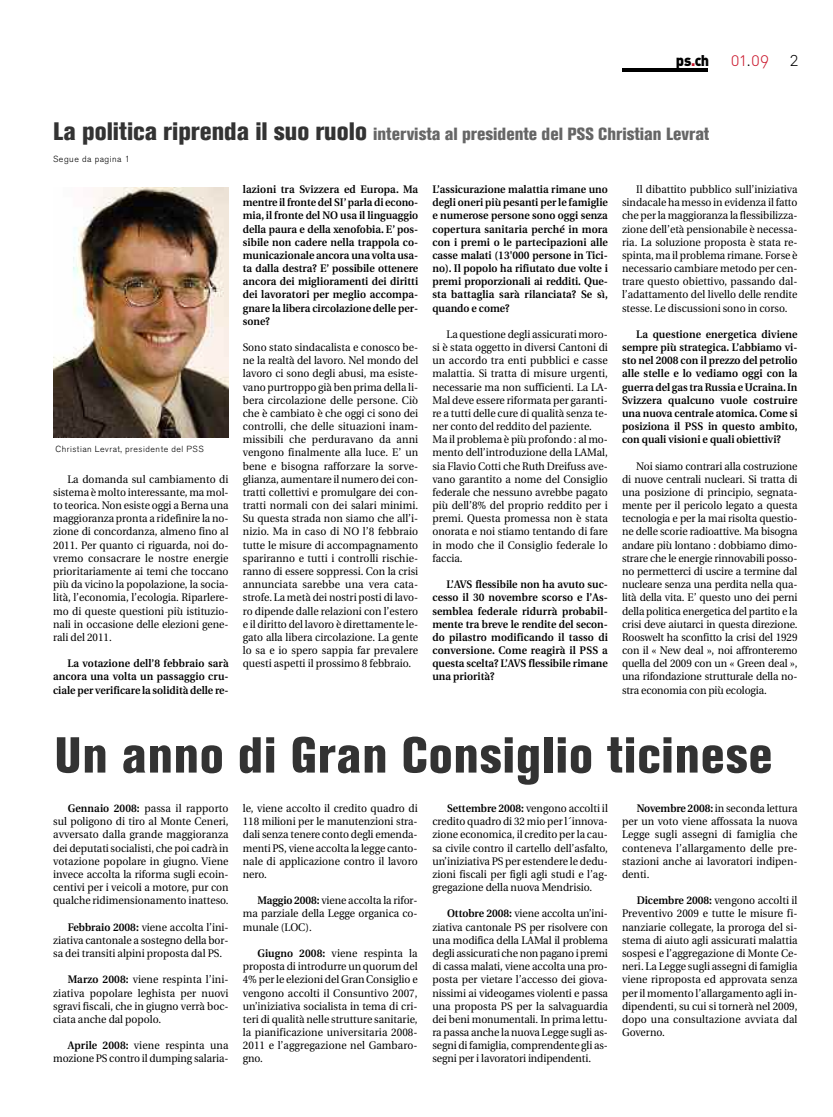
<style>
.page{position:relative;width:833px;height:1117px;background:#fff}
.page>*{position:absolute;margin:0;border:0;box-sizing:border-box;transform-origin:0 0}
.t1{font:800 condensed 50px "Akzidenz Grotesk BE";letter-spacing:.02em;color:#333}
.t2{font:800 condensed 17.5px "Akzidenz Grotesk BE";color:#666}
.t3{font:900 15.38px "DIN";color:#000;scale:.95 1}
.t4{font:11px/13.1px "Utopia";color:#000;text-align:justify;scale:.95 1}
.t5{font:600 11px/13.1px "Utopia";color:#000;text-align:justify;scale:.95 1}
.t6{font:300 8.75px "Akzidenz Grotesk BE";letter-spacing:.06em;color:#000}
.s1{color:#ca162b}
.s2{font-family:"DIN Light Alternate";font-weight:400;font-size:17.88px;color:#ca162b}
.s3{font-family:"DIN Light Alternate";font-weight:400;font-size:17.88px}
.s4{font-size:25px;color:#333}
.s5{font-weight:600}
</style>
<div class="page">
<hr style="left:622px;top:68px;width:86px;height:4px;background:#000">
<img style="left:53px;top:187px;width:176px;height:251px">
<h3 class="t3" style="left:676px;top:51px;width:131px">ps<span class="s1">.</span>ch <span class="s2">01</span><span class="s3">.</span><span class="s2">09</span> <span class="s3">2</span></h3>
<h2 class="t2" style="left:53px;top:128px;width:657px"><span class="s4">La politica riprenda il suo ruolo</span> intervista al presidente del PSS Christian Levrat</h2>
<p class="t5" style="left:243px;top:183px;width:186px">lazioni tra Svizzera ed Europa. Ma mentre il fronte del SI’parla di econo&shy;mia, il fronte del NO usa il linguaggio della paura e della xenofobia. E’ pos&shy;sibile non cadere nella trappola co&shy;municazionale ancora una volta usa&shy;ta dalla destra? E’ possibile ottenere ancora dei miglioramenti dei diritti dei lavoratori per meglio accompa&shy;gnare la libera circolazione delle per&shy;sone?</p>
<p class="t4" style="left:243px;top:341px;width:186px">Sono stato sindacalista e conosco be&shy;ne la realtà del lavoro. Nel mondo del lavoro ci sono degli abusi, ma esiste&shy;vano purtroppo già ben prima della li&shy;bera circolazione delle persone. Ciò che è cambiato è che oggi ci sono dei controlli, che delle situazioni inam&shy;missibili che perduravano da anni vengono finalmente alla luce. E’ un bene e bisogna rafforzare la sorve&shy;glianza, aumentare il numero dei con&shy;tratti collettivi e promulgare dei con&shy;tratti normali con dei salari minimi.<br>Su questa strada non siamo che all’i&shy;nizio. Ma in caso di NO l’8 febbraio tutte le misure di accompagnamento spariranno e tutti i controlli rischie&shy;ranno di essere soppressi. Con la crisi annunciata sarebbe una vera cata&shy;strofe. La metà dei nostri posti di lavo&shy;ro dipende dalle relazioni con l’estero e il diritto del lavoro è direttamente le&shy;gato alla libera circolazione. La gente lo sa e io spero sappia far prevalere questi aspetti il prossimo 8 febbraio.</p>
<p class="t6" style="left:53px;top:155px;width:78px">Segue da pagina 1</p>
<p class="t4" style="left:622px;top:183px;width:186px;text-indent:14px">Il dibattito pubblico sull’iniziativa sindacale ha messo in evidenza il fatto che per la maggioranza la flessibilizza&shy;zione dell’età pensionabile è necessa&shy;ria. La soluzione proposta è stata re&shy;spinta, ma il problema rimane. Forse è necessario cambiare metodo per cen&shy;trare questo obiettivo, passando dal&shy;l’adattamento del livello delle rendite stesse. Le discussioni sono in corso.</p>
<p class="t5" style="left:622px;top:328px;width:186px;text-indent:14px">La questione energetica diviene sempre più strategica. L’abbiamo vi&shy;sto nel 2008 con il prezzo del petrolio alle stelle e lo vediamo oggi con la guerra del gas tra Russia e Ucraina.In Svizzera qualcuno vuole costruire una nuova centrale atomica. Come si posiziona il PSS in questo ambito, con quali visioni e quali obiettivi?</p>
<p class="t4" style="left:622px;top:460px;width:186px;text-indent:14px">Noi siamo contrari alla costruzione di nuove centrali nucleari. Si tratta di una posizione di principio, segnata&shy;mente per il pericolo legato a questa tecnologia e per la mai risolta questio&shy;ne delle scorie radioattive. Ma bisogna andare più lontano : dobbiamo dimo&shy;strare che le energie rinnovabili posso&shy;no permetterci di uscire a termine dal nucleare senza una perdita nella qua&shy;lità della vita. E’ questo uno dei perni della politica energetica del partito e la crisi deve aiutarci in questa direzione.<br>Rooswelt ha sconfitto la crisi del 1929 con il « New deal », noi affronteremo quella del 2009 con un « Green deal », una rifondazione strutturale della no&shy;stra economia con più ecologia.</p>
<p class="t5" style="left:432px;top:183px;width:186px">L’assicurazione malattia rimane uno degli oneri più pesanti per le famiglie e numerose persone sono oggi senza copertura sanitaria perché in mora con i premi o le partecipazioni alle casse malati (13'000 persone in Tici&shy;no). Il popolo ha rifiutato due volte i premi proporzionali ai redditi. Que&shy;sta battaglia sarà rilanciata? Se sì, quando e come?</p>
<p class="t4" style="left:432px;top:328px;width:186px;text-align:left;text-indent:14px">La questione degli assicurati moro&shy;si è stata oggetto in diversi Cantoni di un accordo tra enti pubblici e casse malattia. Si tratta di misure urgenti, necessarie ma non sufficienti. La LA-Mal deve essere riformata per garanti&shy;re a tutti delle cure di qualità senza te&shy;ner conto del reddito del paziente.<br>Ma il problema è più profondo : al mo&shy;mento dell’introduzione della LAMal, sia Flavio Cotti che Ruth Dreifuss ave&shy;vano garantito a nome del Consiglio federale che nessuno avrebbe pagato più dell’8% del proprio reddito per i premi. Questa promessa non è stata onorata e noi stiamo tentando di fare in modo che il Consiglio federale lo faccia.</p>
<p class="t5" style="left:432px;top:578px;width:186px;text-indent:14px">L’AVS flessibile non ha avuto suc&shy;cesso il 30 novembre scorso e l’As&shy;semblea federale ridurrà probabil&shy;mente tra breve le rendite del secon&shy;do pilastro modificando il tasso di conversione. Come reagirà il PSS a questa scelta? L’AVS flessibile rimane una priorità?</p>
<p class="t6" style="left:55px;top:445px;width:150px">Christian Levrat, presidente del PSS</p>
<p class="t4" style="left:53px;top:473px;width:186px;text-indent:14px">La domanda sul cambiamento di sistema è molto interessante, ma mol&shy;to teorica. Non esiste oggi a Berna una maggioranza pronta a ridefinire la no&shy;zione di concordanza, almeno fino al 2011. Per quanto ci riguarda, noi do&shy;vremo consacrare le nostre energie prioritariamente ai temi che toccano più da vicino la popolazione, la socia&shy;lità, l’economia, l’ecologia. Riparlere&shy;mo di queste questioni più istituzio&shy;nali in occasione delle elezioni gene&shy;rali del 2011.</p>
<p class="t5" style="left:53px;top:657px;width:186px;text-indent:14px">La votazione dell’8 febbraio sarà ancora una volta un passaggio cru&shy;ciale per verificare la solidità delle re-</p>
<h1 class="t1" style="left:54px;top:737px;width:719px">Un anno di Gran Consiglio ticinese</h1>
<p class="t4" style="left:53px;top:802px;width:186px;text-indent:15px"><span class="s5">Gennaio 2008:</span> passa il rapporto sul poligono di tiro al Monte Ceneri, avversato dalla grande maggioranza dei deputati socialisti, che poi cadrà in votazione popolare in giugno. Viene invece accolta la riforma sugli ecoin&shy;centivi per i veicoli a motore, pur con qualche ridimensionamento inatteso.</p>
<p class="t4" style="left:53px;top:921px;width:186px;text-indent:15px"><span class="s5">Febbraio 2008:</span> viene accolta l’ini&shy;ziativa cantonale a sostegno della bor&shy;sa dei transiti alpini proposta dal PS.</p>
<p class="t4" style="left:53px;top:973px;width:186px;text-indent:15px"><span class="s5">Marzo 2008:</span> viene respinta l’ini&shy;ziativa popolare leghista per nuovi sgravi fiscali, che in giugno verrà boc&shy;ciata anche dal popolo.</p>
<p class="t4" style="left:53px;top:1039px;width:186px;text-align:right"><span class="s5">Aprile 2008:</span> viene respinta una mozione PS contro il dumping salaria-</p>
<p class="t4" style="left:622px;top:802px;width:186px;text-indent:15px"><span class="s5">Novembre 2008:</span> in seconda lettura per un voto viene affossata la nuova Legge sugli assegni di famiglia che conteneva l’allargamento delle pre&shy;stazioni anche ai lavoratori indipen&shy;denti.</p>
<p class="t4" style="left:622px;top:894px;width:186px;text-indent:15px"><span class="s5">Dicembre 2008:</span> vengono accolti il Preventivo 2009 e tutte le misure fi&shy;nanziarie collegate, la proroga del si&shy;stema di aiuto agli assicurati malattia sospesi e l’aggregazione di Monte Ce&shy;neri. La Legge sugli assegni di famiglia viene riproposta ed approvata senza per il momento l’allargamento agli in&shy;dipendenti, su cui si tornerà nel 2009, dopo una consultazione avviata dal Governo.</p>
<p class="t4" style="left:432px;top:802px;width:186px;text-indent:15px"><span class="s5">Settembre 2008:</span> vengono accolti il credito quadro di 32 mio per l´innova&shy;zione economica, il credito per la cau&shy;sa civile contro il cartello dell’asfalto, un’iniziativa PS per estendere le dedu&shy;zioni fiscali per figli agli studi e l’ag&shy;gregazione della nuova Mendrisio.</p>
<p class="t4" style="left:432px;top:907px;width:186px;text-indent:15px"><span class="s5">Ottobre 2008:</span> viene accolta un’ini&shy;ziativa cantonale PS per risolvere con una modifica della LAMal il problema degli assicurati che non pagano i premi di cassa malati, viene accolta una pro&shy;posta per vietare l’accesso dei giova&shy;nissimi ai videogames violenti e passa una proposta PS per la salvaguardia dei beni monumentali. In prima lettu&shy;ra passa anche la nuova Legge sugli as&shy;segni di famiglia, comprendente gli as&shy;segni per i lavoratori indipendenti.</p>
<p class="t4" style="left:243px;top:802px;width:186px">le, viene accolto il credito quadro di 118 milioni per le manutenzioni stra&shy;dali senza tenere conto degli emenda&shy;menti PS, viene accolta la legge canto&shy;nale di applicazione contro il lavoro nero.</p>
<p class="t4" style="left:243px;top:894px;width:186px;text-indent:15px"><span class="s5">Maggio 2008:</span> viene accolta la rifor&shy;ma parziale della Legge organica co&shy;munale (LOC).</p>
<p class="t4" style="left:243px;top:947px;width:186px;text-indent:15px"><span class="s5">Giugno 2008:</span> viene respinta la proposta di introdurre un quorum del 4% per le elezioni del Gran Consiglio e vengono accolti il Consuntivo 2007, un’iniziativa socialista in tema di cri&shy;teri di qualità nelle strutture sanitarie, la pianificazione universitaria 2008- 2011 e l’aggregazione nel Gambaro&shy;gno.</p>
</div>
